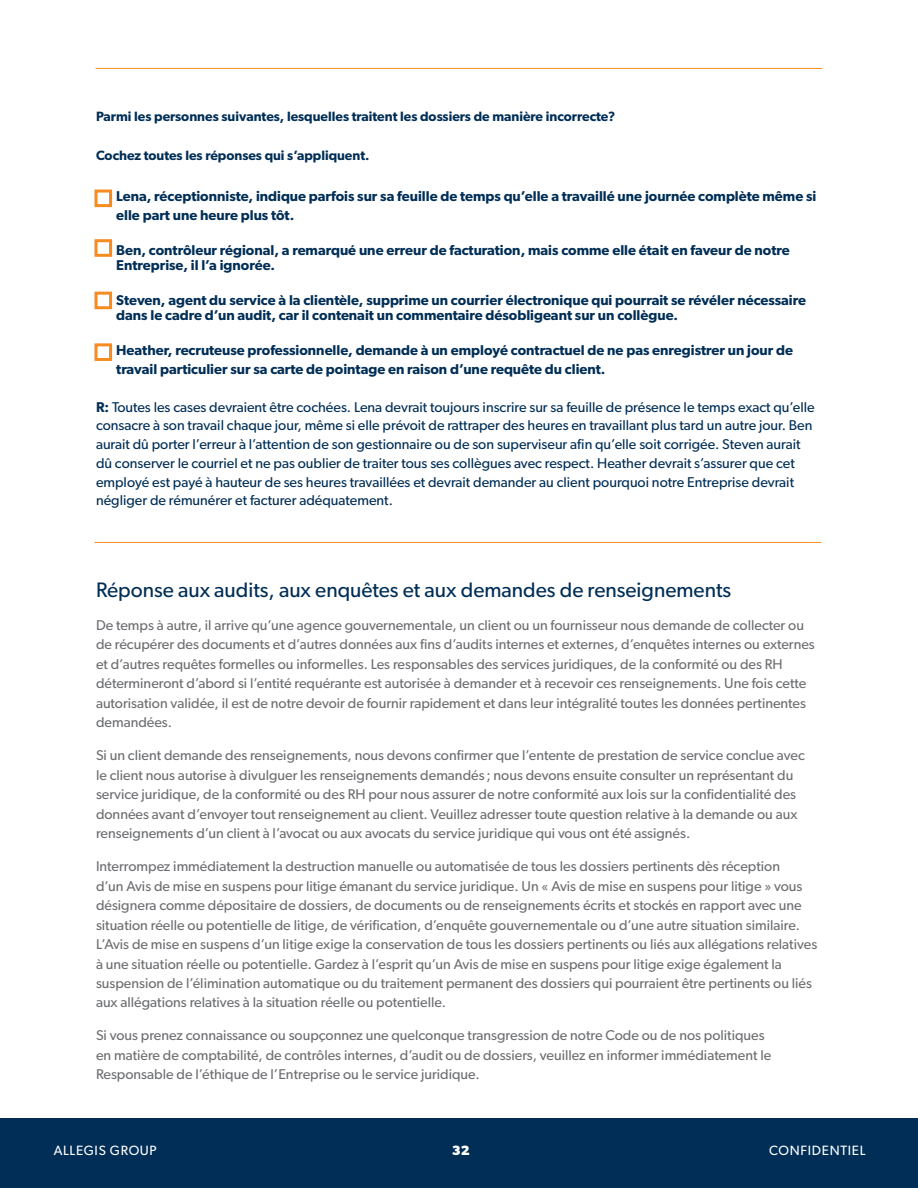
<style>
.page{position:relative;width:918px;height:1188px;background:#fff}
.page>*{position:absolute;margin:0;border:0;box-sizing:border-box;transform-origin:0 0}
.t1{font:21px "Gibson";color:#002e56}
.t2{font:14.25px/19.5px "Gibson";color:#6d6e71}
.t3{font:600 14.25px/18.8px "Gibson";color:#002e56}
.t4{font:14.25px/18.8px "Gibson";color:#002e56}
.t5{font:600 13.5px "Gibson";color:#002e56}
.t6{font:13.5px "Gibson";letter-spacing:.05em;color:#fff}
.t7{font:700 13.5px "Gibson";color:#fff}
.s1{color:#fff}
.s2{font-weight:600}
</style>
<div class="page">
<div style="left:0;top:1118px;width:918px;height:70px;background:#002e56"></div>
<hr style="left:96px;top:68px;width:726px;height:1px;background:#f68b1f">
<hr style="left:94px;top:542px;width:727px;height:1px;background:#f68b1f">
<div style="left:94px;top:190px;width:18px;height:17px;border:3px solid #f68b1f"></div>
<div style="left:94px;top:239px;width:18px;height:18px;border:3px solid #f68b1f"></div>
<div style="left:94px;top:292px;width:18px;height:17px;border:3px solid #f68b1f"></div>
<div style="left:94px;top:343px;width:18px;height:18px;border:3px solid #f68b1f"></div>
<p class="t5" style="left:96px;top:109px;width:521px">Parmi les personnes suivantes, lesquelles traitent les dossiers de manière incorrecte?</p>
<p class="t5" style="left:96px;top:148px;width:275px">Cochez toutes les réponses qui s’appliquent.</p>
<p class="t3" style="left:116px;top:186px;width:702px;text-indent:-20px"><span class="s1">•</span> Lena, réceptionniste, indique parfois sur sa feuille de temps qu’elle a travaillé une journée complète même si elle part une heure plus tôt.</p>
<p class="t3" style="left:116px;top:242px;width:675px;line-height:15px;text-indent:-20px"><span class="s1">•</span> Ben, contrôleur régional, a remarqué une erreur de facturation, mais comme elle était en faveur de notre<br>Entreprise, il l’a ignorée.</p>
<p class="t3" style="left:116px;top:292px;width:691px;line-height:15px;text-indent:-20px"><span class="s1">•</span> Steven, agent du service à la clientèle, supprime un courrier électronique qui pourrait se révéler nécessaire dans le cadre d’un audit, car il contenait un commentaire désobligeant sur un collègue.</p>
<p class="t3" style="left:116px;top:341px;width:678px;text-indent:-20px"><span class="s1">•</span> Heather, recruteuse professionnelle, demande à un employé contractuel de ne pas enregistrer un jour de travail particulier sur sa carte de pointage en raison d’une requête du client.</p>
<p class="t4" style="left:96px;top:397px;width:720px"><span class="s2">R:</span> Toutes les cases devraient être cochées. Lena devrait toujours inscrire sur sa feuille de présence le temps exact qu’elle consacre à son travail chaque jour, même si elle prévoit de rattraper des heures en travaillant plus tard un autre jour. Ben aurait dû porter l’erreur à l’attention de son gestionnaire ou de son superviseur afin qu’elle soit corrigée. Steven aurait dû conserver le courriel et ne pas oublier de traiter tous ses collègues avec respect. Heather devrait s’assurer que cet employé est payé à hauteur de ses heures travaillées et devrait demander au client pourquoi notre Entreprise devrait négliger de rémunérer et facturer adéquatement.</p>
<h1 class="t1" style="left:96px;top:577px;width:637px">Réponse aux audits, aux enquêtes et aux demandes de renseignements</h1>
<p class="t2" style="left:96px;top:615px;width:720px">De temps à autre, il arrive qu’une agence gouvernementale, un client ou un fournisseur nous demande de collecter ou de récupérer des documents et d’autres données aux fins d’audits internes et externes, d’enquêtes internes ou externes et d’autres requêtes formelles ou informelles. Les responsables des services juridiques, de la conformité ou des RH détermineront d’abord si l’entité requérante est autorisée à demander et à recevoir ces renseignements. Une fois cette autorisation validée, il est de notre devoir de fournir rapidement et dans leur intégralité toutes les données pertinentes demandées.</p>
<p class="t2" style="left:96px;top:745px;width:710px">Si un client demande des renseignements, nous devons confirmer que l’entente de prestation de service conclue avec le client nous autorise à divulguer les renseignements demandés ; nous devons ensuite consulter un représentant du service juridique, de la conformité ou des RH pour nous assurer de notre conformité aux lois sur la confidentialité des données avant d’envoyer tout renseignement au client. Veuillez adresser toute question relative à la demande ou aux renseignements d’un client à l’avocat ou aux avocats du service juridique qui vous ont été assignés.</p>
<p class="t2" style="left:96px;top:856px;width:723px">Interrompez immédiatement la destruction manuelle ou automatisée de tous les dossiers pertinents dès réception<br>d’un Avis de mise en suspens pour litige émanant du service juridique. Un « Avis de mise en suspens pour litige » vous désignera comme dépositaire de dossiers, de documents ou de renseignements écrits et stockés en rapport avec une situation réelle ou potentielle de litige, de vérification, d’enquête gouvernementale ou d’une autre situation similaire.<br>L’Avis de mise en suspens d’un litige exige la conservation de tous les dossiers pertinents ou liés aux allégations relatives à une situation réelle ou potentielle. Gardez à l’esprit qu’un Avis de mise en suspens pour litige exige également la suspension de l’élimination automatique ou du traitement permanent des dossiers qui pourraient être pertinents ou liés aux allégations relatives à la situation réelle ou potentielle.</p>
<p class="t2" style="left:96px;top:1026px;width:677px">Si vous prenez connaissance ou soupçonnez une quelconque transgression de notre Code ou de nos politiques en matière de comptabilité, de contrôles internes, d’audit ou de dossiers, veuillez en informer immédiatement le<br>Responsable de l’éthique de l’Entreprise ou le service juridique.</p>
<p class="t6" style="left:54px;top:1143px;width:105px">ALLEGIS GROUP</p>
<p class="t7" style="left:452px;top:1143px;width:19px">32</p>
<p class="t6" style="left:769px;top:1143px;width:98px">CONFIDENTIEL</p>
</div>
